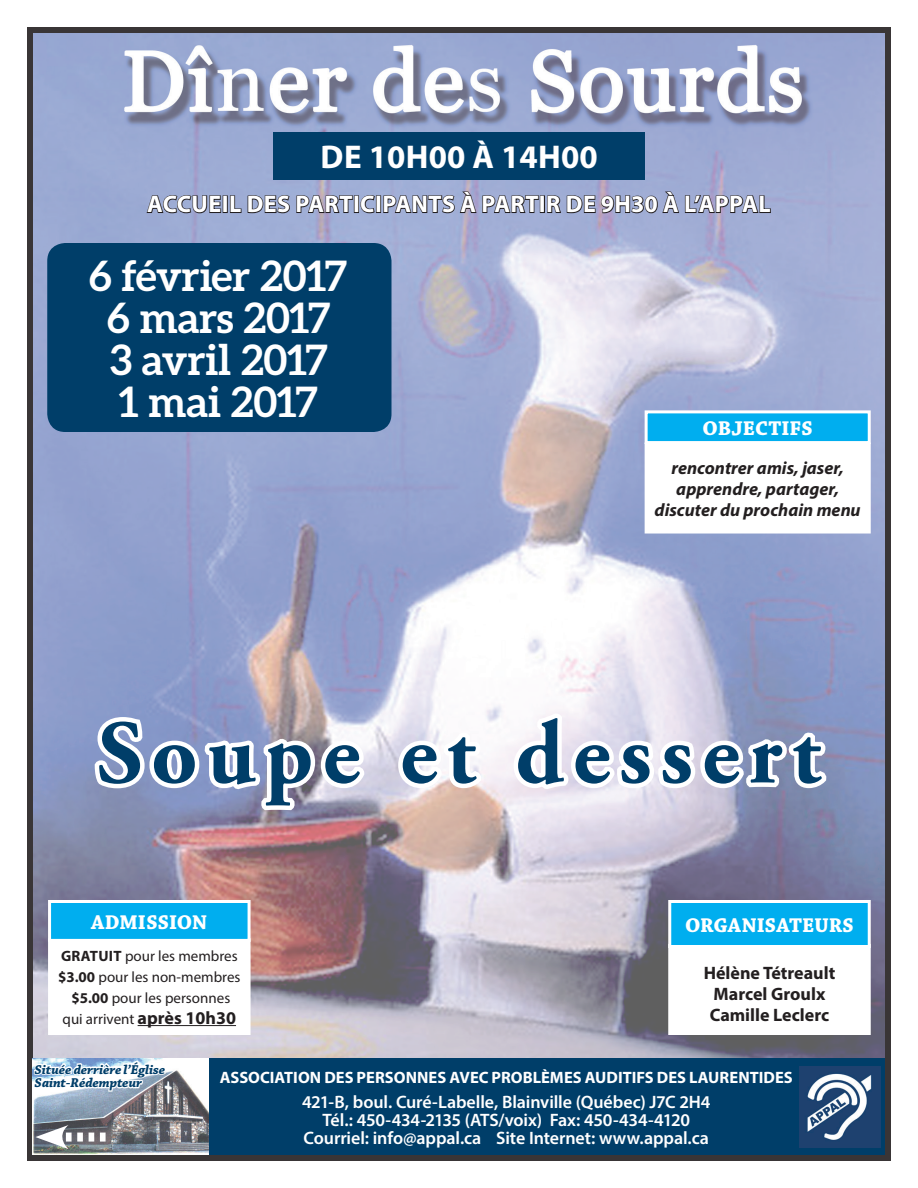
<style>
.page{position:relative;width:918px;height:1188px;background:#fff}
.page>*{position:absolute;margin:0;border:0;box-sizing:border-box;transform-origin:0 0}
.t1{font:700 90px "Adobe Garamond Pro";letter-spacing:.1em;color:#003e69}
.t2{font:700 42px/42px "Aleo";letter-spacing:-.01em;color:#fff;text-align:center}
.t3{font:700 33px "Myriad Pro";letter-spacing:.01em;color:#fff}
.t4{font:700 24px "Myriad Pro";letter-spacing:.02em;color:#fff}
.t5{font:700 21px "Chaparral Pro";letter-spacing:.005em;color:#fff}
.t6{font:600 18px/18px "Myriad Pro";letter-spacing:-.005em;color:#fff;text-align:center}
.t7{font:italic 700 18px/21px "Myriad Pro";color:#231f20;text-align:center}
.t8{font:700 18px/21px "Myriad Pro";color:#231f20;text-align:center}
.t9{font:700 16.5px "Myriad Pro";color:#fff}
.t10{font:15px/21px "Myriad Pro";color:#231f20;text-align:center}
.t11{font:italic 700 13.5px/13.5px "Chaparral Pro";letter-spacing:-.01em;color:#003e69}
.s1{font-weight:700}
.s2{font-weight:700;font-size:18px}
</style>
<div class="page">
<img style="left:34px;top:34px;width:850px;height:1024px">
<div style="left:27px;top:27px;width:864px;height:1134px;border:6px solid #231f20"></div>
<div style="left:646px;top:444px;width:223px;height:88px;background:#fff"></div>
<div style="left:645px;top:443px;width:226px;height:91px;border:3px solid #fff"></div>
<div style="left:646px;top:412px;width:223px;height:31px;background:#00aeef"></div>
<div style="left:645px;top:410px;width:226px;height:34px;border:3px solid #fff"></div>
<svg style="left:146px;top:186px;width:76px;height:28px;background:#7e87a5"></svg>
<div style="left:223px;top:195px;width:5px;height:18px;border:2px solid #231f20"></div>
<svg style="left:229px;top:186px;width:125px;height:28px;background:#8189a7"></svg>
<div style="left:354px;top:195px;width:5px;height:18px;border:2px solid #231f20"></div>
<svg style="left:360px;top:194px;width:16px;height:20px"></svg>
<div style="left:376px;top:195px;width:5px;height:18px;border:2px solid #231f20"></div>
<svg style="left:382px;top:186px;width:158px;height:30px;background:#838baa"></svg>
<div style="left:540px;top:195px;width:5px;height:18px;border:2px solid #231f20"></div>
<svg style="left:546px;top:186px;width:226px;height:28px;background:#8187a5"></svg>
<div style="left:670px;top:945px;width:199px;height:89px;background:#fff"></div>
<div style="left:668px;top:944px;width:203px;height:91px;border:3px solid #fff"></div>
<div style="left:670px;top:901px;width:199px;height:46px;background:#00aeef"></div>
<div style="left:668px;top:900px;width:203px;height:48px;border:3px solid #fff"></div>
<svg style="left:90px;top:711px;width:279px;height:104px"></svg>
<svg style="left:394px;top:731px;width:91px;height:62px"></svg>
<svg style="left:509px;top:709px;width:321px;height:85px"></svg>
<div style="left:273px;top:132px;width:372px;height:47px;background:#003e69"></div>
<div style="left:50px;top:940px;width:199px;height:93px;background:#fff"></div>
<hr style="left:138px;top:1025px;width:98px;height:1px;background:#231f20">
<div style="left:50px;top:901px;width:199px;height:39px;background:#00aeef"></div>
<div style="left:48px;top:900px;width:203px;height:42px;border:3px solid #fff"></div>
<div style="left:47px;top:243px;width:345px;height:189px;background:#003e69;border-radius:18px"></div>
<div style="left:33px;top:1058px;width:852px;height:97px;background:#003e69"></div>
<img style="left:799px;top:1066px;width:81px;height:81px">
<img style="left:33px;top:1058px;width:175px;height:97px">
<svg style="left:33px;top:1039px;width:134px;height:73px;background:#c4cbd7"></svg>
<svg style="left:35px;top:1125px;width:71px;height:24px;background:#919499"></svg>
<h3 class="t3" style="left:321px;top:135px;width:279px">DE 10H00 À 14H00</h3>
<h3 class="t4" style="left:147px;top:189px;width:625px">ACCUEIL DES PARTICIPANTS À PARTIR DE 9H30 À L’APPAL</h3>
<h2 class="t2" style="left:89px;top:255px;width:260px">6 février 2017<br>6 mars 2017<br>3 avril 2017<br>1 mai 2017</h2>
<p class="t5" style="left:703px;top:416px;width:112px">OBJECTIFS</p>
<p class="t7" style="left:655px;top:457px;width:208px">rencontrer amis, jaser, apprendre, partager, discuter du prochain menu</p>
<h1 class="t1" style="left:97px;top:701px;width:725px">Soupe et dessert</h1>
<p class="t5" style="left:91px;top:910px;width:118px">ADMISSION</p>
<p class="t10" style="left:58px;top:945px;width:184px"><span class="s1">GRATUIT</span> pour les membres <span class="s1">$3.00</span> pour les non-membres <span class="s1">$5.00</span> pour les personnes qui arrivent <span class="s2">après 10h30</span></p>
<p class="t5" style="left:685px;top:913px;width:170px">ORGANISATEURS</p>
<p class="t8" style="left:704px;top:961px;width:133px">Hélène Tétreault<br>Marcel Groulx<br>Camille Leclerc</p>
<p class="t11" style="left:35px;top:1063px;width:132px">Située derrière l’Église<br>Saint-Rédempteur</p>
<p class="t9" style="left:220px;top:1067px;width:575px">ASSOCIATION DES PERSONNES AVEC PROBLÈMES AUDITIFS DES LAURENTIDES</p>
<p class="t6" style="left:302px;top:1093px;width:410px">421-B, boul. Curé-Labelle, Blainville (Québec) J7C 2H4<br>Tél.: 450-434-2135 (ATS/voix) Fax: 450-434-4120<br>Courriel: info@appal.ca Site Internet: www.appal.ca</p>
</div>
